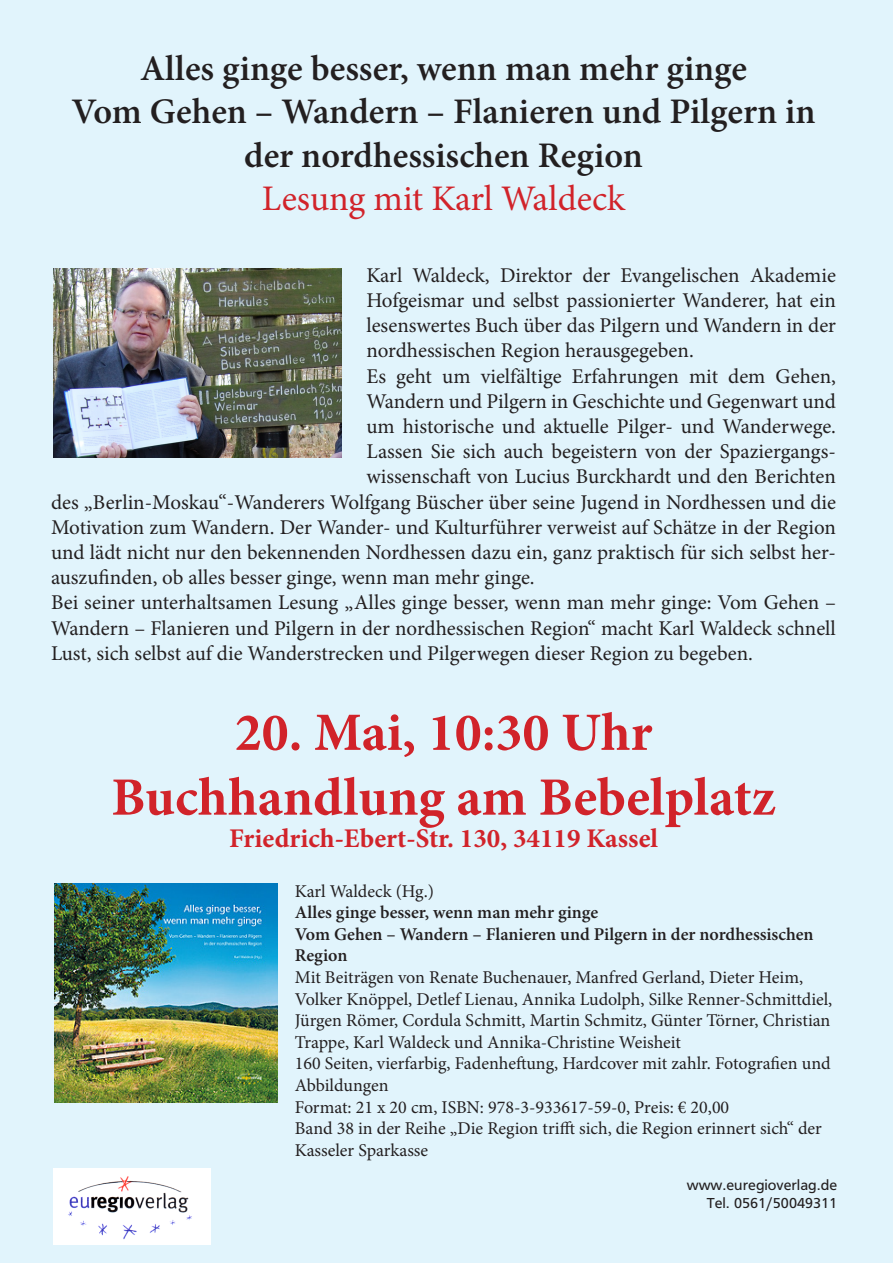
<style>
.page{position:relative;width:893px;height:1263px;background:#e1f4fc}
.page>*{position:absolute;margin:0;border:0;box-sizing:border-box;transform-origin:0 0}
.t1{font:700 54px/64.8px "Minion Pro";color:#d1232a;text-align:center}
.t2{font:600 36px/43.2px "Minion Pro";color:#231f20;text-align:center}
.t3{font:36px "Minion Pro";color:#d1232a}
.t4{font:700 27px "Minion Pro";color:#d1232a}
.t5{font:21px "Minion Pro";color:#231f20}
.t6{font:18px/21.6px "Minion Pro";color:#231f20}
.t7{font:600 18px/21.6px "Minion Pro";color:#231f20}
.t8{font:15px/18px "Frutiger";color:#231f20;text-align:right}
</style>
<div class="page">
<img style="left:54px;top:883px;width:223px;height:219px">
<img style="left:53px;top:269px;width:289px;height:189px">
<img style="left:53px;top:1168px;width:157px;height:76px">
<h2 class="t2" style="left:71px;top:47px;width:746px">Alles ginge besser, wenn man mehr ginge<br>Vom Gehen – Wandern – Flanieren und Pilgern in der nordhessischen Region</h2>
<h2 class="t3" style="left:262px;top:174px;width:365px">Lesung mit Karl Waldeck</h2>
<p class="t5" style="left:366px;top:261px;width:471px">Karl Waldeck, Direktor der Evangelischen Akademie</p>
<p class="t5" style="left:366px;top:286px;width:471px">Hofgeismar und selbst passionierter Wanderer, hat ein</p>
<p class="t5" style="left:366px;top:311px;width:471px">lesenswertes Buch über das Pilgern und Wandern in der</p>
<p class="t5" style="left:366px;top:337px;width:329px">nordhessischen Region herausgegeben.</p>
<p class="t5" style="left:366px;top:362px;width:471px">Es geht um vielfältige Erfahrungen mit dem Gehen,</p>
<p class="t5" style="left:366px;top:387px;width:471px">Wandern und Pilgern in Geschichte und Gegenwart und</p>
<p class="t5" style="left:366px;top:412px;width:471px">um historische und aktuelle Pilger- und Wanderwege.</p>
<p class="t5" style="left:366px;top:437px;width:471px">Lassen Sie sich auch begeistern von der Spaziergangs-</p>
<p class="t5" style="left:366px;top:463px;width:471px">wissenschaft von Lucius Burckhardt und den Berichten</p>
<p class="t5" style="left:51px;top:488px;width:786px">des „Berlin-Moskau“-Wanderers Wolfgang Büscher über seine Jugend in Nordhessen und die</p>
<p class="t5" style="left:51px;top:513px;width:786px">Motivation zum Wandern. Der Wander- und Kulturführer verweist auf Schätze in der Region</p>
<p class="t5" style="left:51px;top:538px;width:786px">und lädt nicht nur den bekennenden Nordhessen dazu ein, ganz praktisch für sich selbst her-</p>
<p class="t5" style="left:51px;top:563px;width:485px">auszufinden, ob alles besser ginge, wenn man mehr ginge.</p>
<p class="t5" style="left:51px;top:589px;width:787px">Bei seiner unterhaltsamen Lesung „Alles ginge besser, wenn man mehr ginge: Vom Gehen –</p>
<p class="t5" style="left:51px;top:614px;width:786px">Wandern – Flanieren und Pilgern in der nordhessischen Region“ macht Karl Waldeck schnell</p>
<p class="t5" style="left:51px;top:639px;width:704px">Lust, sich selbst auf die Wanderstrecken und Pilgerwegen dieser Region zu begeben.</p>
<h1 class="t1" style="left:111px;top:699px;width:666px">20. Mai, 10:30 Uhr<br>Buchhandlung am Bebelplatz</h1>
<p class="t4" style="left:229px;top:819px;width:430px">Friedrich-Ebert-Str. 130, 34119 Kassel</p>
<p class="t6" style="left:295px;top:880px;width:141px">Karl Waldeck (Hg.)</p>
<p class="t7" style="left:295px;top:901px;width:520px">Alles ginge besser, wenn man mehr ginge<br>Vom Gehen – Wandern – Flanieren und Pilgern in der nordhessischen<br>Region</p>
<p class="t6" style="left:295px;top:966px;width:539px">Mit Beiträgen von Renate Buchenauer, Manfred Gerland, Dieter Heim, Volker Knöppel, Detlef Lienau, Annika Ludolph, Silke Renner-Schmittdiel, Jürgen Römer, Cordula Schmitt, Martin Schmitz, Günter Törner, Christian Trappe, Karl Waldeck und Annika-Christine Weisheit<br>160 Seiten, vierfarbig, Fadenheftung, Hardcover mit zahlr. Fotografien und Abbildungen<br>Format: 21 x 20 cm, ISBN: 978-3-933617-59-0, Preis: € 20,00<br>Band 38 in der Reihe „Die Region trifft sich, die Region erinnert sich“ der Kasseler Sparkasse</p>
<p class="t8" style="left:687px;top:1176px;width:152px">www.euregioverlag.de<br>Tel. 0561/50049311</p>
</div>
